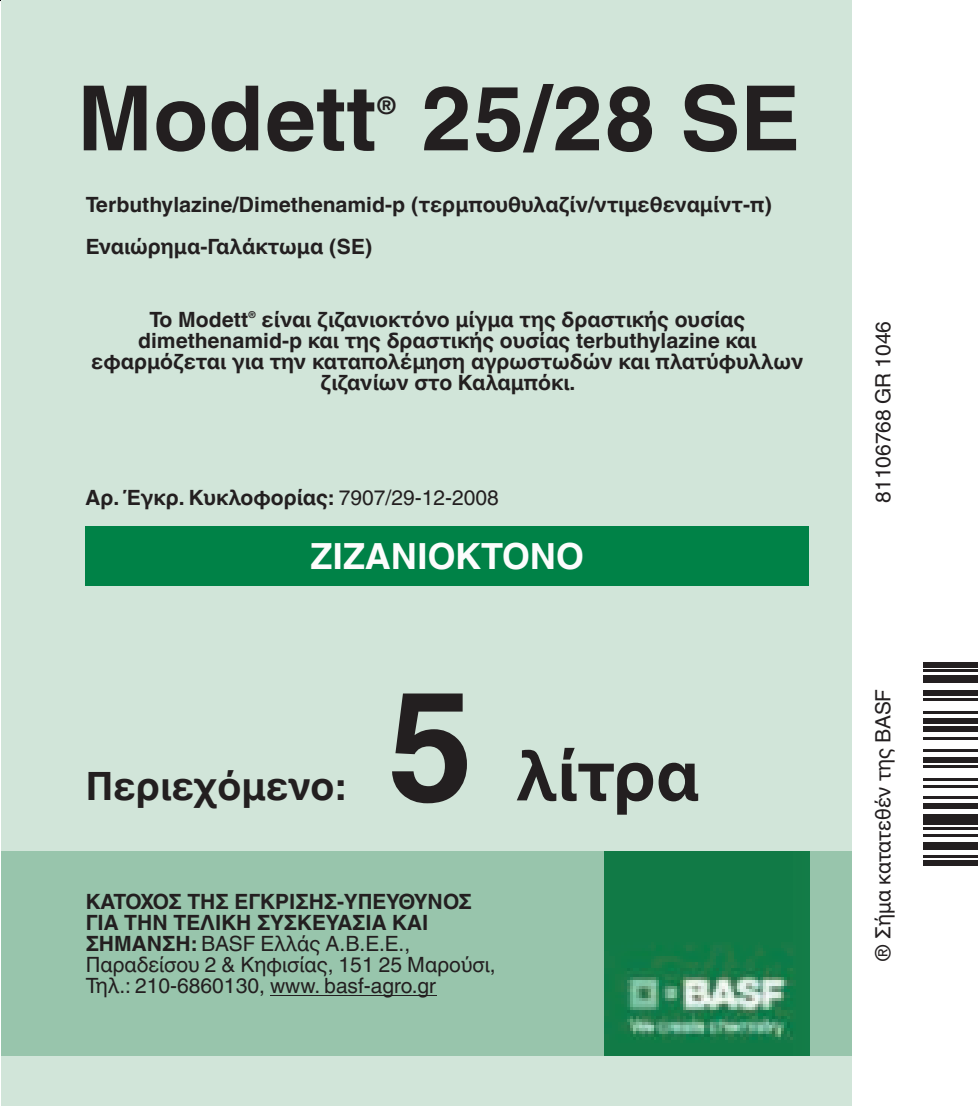
<style>
.page{position:relative;width:978px;height:1106px;background:#fff}
.page>*{position:absolute;margin:0;border:0;box-sizing:border-box;transform-origin:0 0}
.t1{font:700 90px "Helvetica Linotype";color:#231f20}
.t2{font:700 69px "Helvetica Linotype";color:#231f20}
.t3{font:700 39px "Helvetica Linotype";color:#231f20}
.t4{font:700 36px "Helvetica Linotype";color:#fcfcfc}
.t5{font:700 24px "Helvetica Linotype";color:#231f20}
.t6{font:700 21px/21px "Helvetica Linotype";color:#231f20}
.t7{font:21px/21px "Helvetica Linotype";color:#231f20}
.s1{font-weight:400}
.s2{font-size:153px}
.s3{font-weight:700}
</style>
<div class="page">
<div style="left:922px;top:860px;width:55px;height:5px;background:#231f20"></div>
<hr style="left:922px;top:855px;width:55px;height:2px;background:#231f20">
<div style="left:922px;top:842px;width:55px;height:8px;background:#231f20"></div>
<hr style="left:922px;top:834px;width:55px;height:3px;background:#231f20">
<hr style="left:922px;top:826px;width:55px;height:3px;background:#231f20">
<div style="left:922px;top:814px;width:55px;height:10px;background:#231f20"></div>
<div style="left:922px;top:803px;width:55px;height:5px;background:#231f20"></div>
<hr style="left:922px;top:796px;width:55px;height:2px;background:#231f20">
<hr style="left:922px;top:785px;width:55px;height:3px;background:#231f20">
<hr style="left:922px;top:778px;width:55px;height:2px;background:#231f20">
<hr style="left:922px;top:765px;width:55px;height:2px;background:#231f20">
<div style="left:922px;top:757px;width:55px;height:5px;background:#231f20"></div>
<hr style="left:922px;top:749px;width:55px;height:3px;background:#231f20">
<hr style="left:922px;top:736px;width:55px;height:3px;background:#231f20">
<div style="left:922px;top:726px;width:55px;height:5px;background:#231f20"></div>
<div style="left:922px;top:718px;width:55px;height:5px;background:#231f20"></div>
<hr style="left:922px;top:711px;width:55px;height:2px;background:#231f20">
<hr style="left:922px;top:698px;width:55px;height:2px;background:#231f20">
<div style="left:922px;top:690px;width:55px;height:5px;background:#231f20"></div>
<div style="left:922px;top:674px;width:55px;height:8px;background:#231f20"></div>
<hr style="left:922px;top:669px;width:55px;height:3px;background:#231f20">
<div style="left:922px;top:662px;width:55px;height:5px;background:#231f20"></div>
<div style="left:1px;top:1px;width:850px;height:1104px;background:#d1e5d9"></div>
<div style="left:1px;top:851px;width:850px;height:204px;background:#98c5ac"></div>
<img style="left:604px;top:851px;width:204px;height:204px">
<hr style="left:270px;top:994px;width:166px;height:1px;background:#231f20">
<div style="left:86px;top:526px;width:722px;height:59px;background:#008247"></div>
<h1 class="t1" style="left:77px;top:67px;width:301px">Modett</h1>
<p class="t5" style="left:376px;top:92px;width:22px">®</p>
<h1 class="t1" style="left:421px;top:67px;width:380px">25/28 SE</h1>
<p class="t6" style="left:86px;top:184px;width:688px;line-height:42px">Terbuthylazine/Dimethenamid-p (τερμπουθυλαζίν/ντιμεθεναμίντ-π)<br>Εναιώρημα-Γαλάκτωμα (SE)</p>
<p class="t6" style="left:91px;top:309px;width:713px;text-align:center">To Modett<sup>®</sup> είναι ζιζανιοκτόνο μίγμα της δραστικής ουσίας dimethenamid-p και της δραστικής ουσίας terbuthylazine και εφαρμόζεται για την καταπολέμηση αγρωστωδών και πλατύφυλλων ζιζανίων στο Καλαμπόκι.</p>
<p class="t6" style="left:86px;top:487px;width:415px">Αρ. Έγκρ. Κυκλοφορίας: <span class="s1">7907/29-12-2008</span></p>
<h3 class="t4" style="left:310px;top:535px;width:275px">ΖΙΖΑΝΙΟΚΤΟΝΟ</h3>
<h3 class="t3" style="left:86px;top:764px;width:261px">Περιεχόμενο:</h3>
<h2 class="t2" style="left:386px;top:736px;width:314px"><span class="s2">5</span> λίτρα</h2>
<p class="t7" style="left:86px;top:891px;width:411px"><span class="s3">ΚΑΤΟΧΟΣ ΤΗΣ ΕΓΚΡΙΣΗΣ-ΥΠΕΥΘΥΝΟΣ ΓΙΑ ΤΗΝ ΤΕΛΙΚΗ ΣΥΣΚΕΥΑΣΙΑ ΚΑΙ ΣΗΜΑΝΣΗ:</span> BASF Ελλάς Α.Β.Ε.Ε., Παραδείσου 2 &amp; Κηφισίας, 151 25 Μαρούσι, Τηλ.: 210-6860130, www. basf-agro.gr</p>
<p class="t7" style="left:872px;top:502px;width:183px;rotate:-90deg">81106768 GR 1046</p>
<p class="t7" style="left:872px;top:962px;width:274px;rotate:-90deg">® Σήμα κατατεθέν της BASF</p>
</div>
